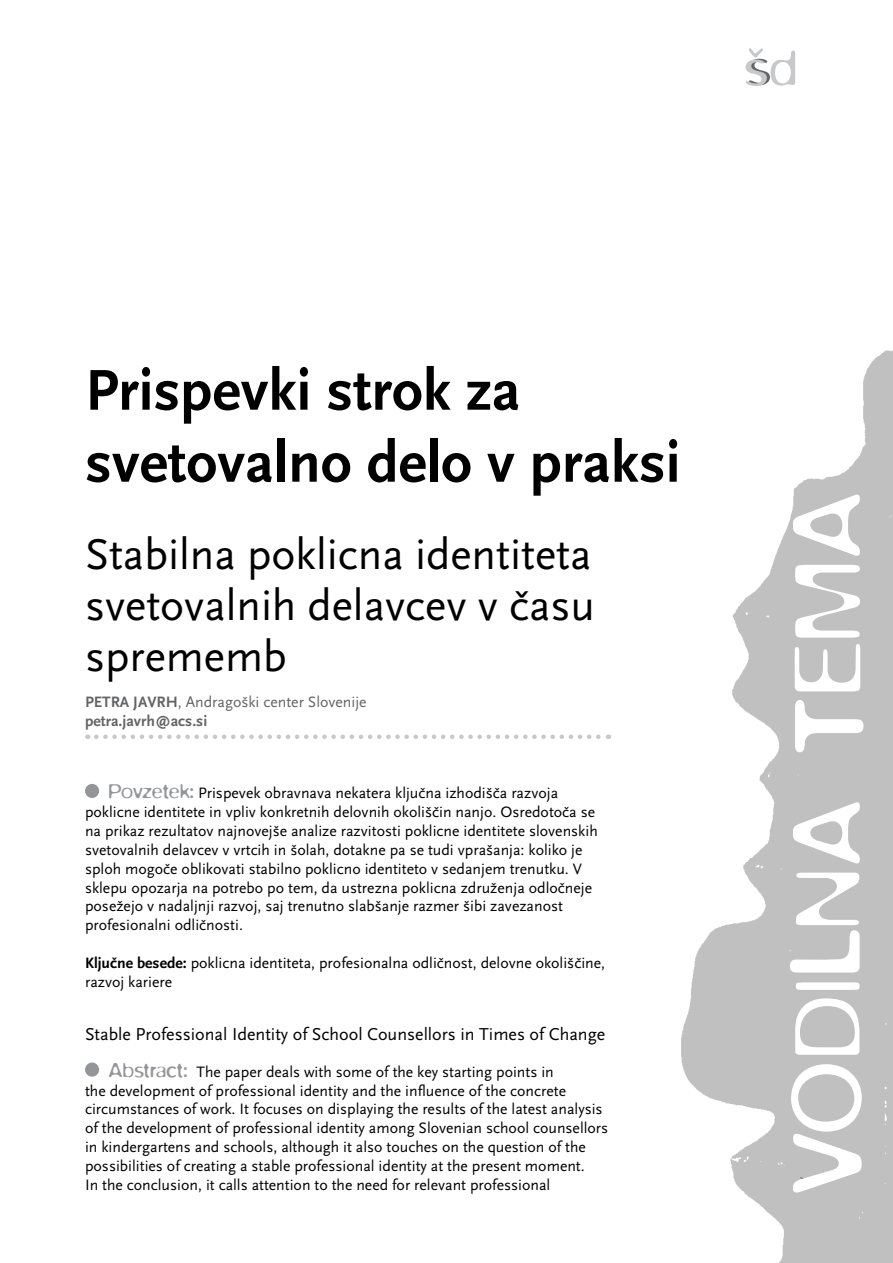
<style>
.page{position:relative;width:893px;height:1263px;background:#fff}
.page>*{position:absolute;margin:0;border:0;box-sizing:border-box;transform-origin:0 0}
.t1{font:300 106.8px "Blur";color:#fff}
.t2{font:700 60px/72px "AE Scala Sans";color:#000}
.t3{font:45px/51px "AE Scala Sans";color:#000;text-align:justify}
.t4{font:18px "AE Scala Sans";color:#000}
.t5{font:15.75px/18.9px "AE Scala Sans";color:#000}
.t6{font:15.75px/18.9px "AE Scala Sans";color:#636466}
.t7{font:700 15.75px "AE Scala Sans";color:#636466}
.t8{font:700 15px "AE Scala";color:#939598}
.s1{font-weight:700}
.s2{font-family:"Blur";font-weight:300;font-size:22.5px;color:#939598}
</style>
<div class="page">
<svg style="left:746px;top:48px;width:49px;height:38px"></svg>
<img style="left:681px;top:350px;width:212px;height:913px">
<svg style="left:96px;top:734px;width:513px;height:5px"></svg>
<div style="left:85px;top:784px;width:14px;height:14px;background:#939598;border-radius:50%"></div>
<div style="left:85px;top:1062px;width:14px;height:15px;background:#939598;border-radius:50%"></div>
<h2 class="t2" style="left:85px;top:356px;width:597px">Prispevki strok za svetovalno delo v praksi</h2>
<h3 class="t3" style="left:85px;top:530px;width:511px">Stabilna poklicna identiteta svetovalnih delavcev v času sprememb</h3>
<p class="t7" style="left:85px;top:693px;width:19px">Petra</p>
<p class="t7" style="left:133px;top:693px;width:10px">Javr</p>
<p class="t6" style="left:85px;top:693px;width:283px;text-indent:81px"><span class="s1">h</span>, Andragoški center Slovenije <span class="s1">petra.javrh@acs.si</span></p>
<p class="t5" style="left:85px;top:784px;width:514px;text-indent:23px"><span class="s2">Povzetek:</span> Prispevek obravnava nekatera ključna izhodišča razvoja poklicne identitete in vpliv konkretnih delovnih okoliščin nanjo. Osredotoča se na prikaz rezultatov najnovejše analize razvitosti poklicne identitete slovenskih svetovalnih delavcev v vrtcih in šolah, dotakne pa se tudi vprašanja: koliko je sploh mogoče oblikovati stabilno poklicno identiteto v sedanjem trenutku. V sklepu opozarja na potrebo po tem, da ustrezna poklicna združenja odločneje posežejo v nadaljnji razvoj, saj trenutno slabšanje razmer šibi zavezanost profesionalni odličnosti.</p>
<p class="t5" style="left:85px;top:954px;width:522px"><span class="s1">Ključne besede:</span> poklicna identiteta, profesionalna odličnost, delovne okoliščine, razvoj kariere</p>
<p class="t4" style="left:85px;top:1024px;width:522px">Stable Professional Identity of School Counsellors in Times of Change</p>
<p class="t5" style="left:85px;top:1062px;width:525px;text-indent:23px"><span class="s2">Abstract:</span> The paper deals with some of the key starting points in<br>the development of professional identity and the influence of the concrete circumstances of work. It focuses on displaying the results of the latest analysis of the development of professional identity among Slovenian school counsellors in kindergartens and schools, although it also touches on the question of the possibilities of creating a stable professional identity at the present moment.<br>In the conclusion, it calls attention to the need for relevant professional</p>
<h1 class="t1" style="left:767px;top:1194px;width:704px;rotate:-90deg">VODILNA TEMA</h1>
<p class="t8" style="left:800px;top:1170px;width:10px">&gt;</p>
</div>
